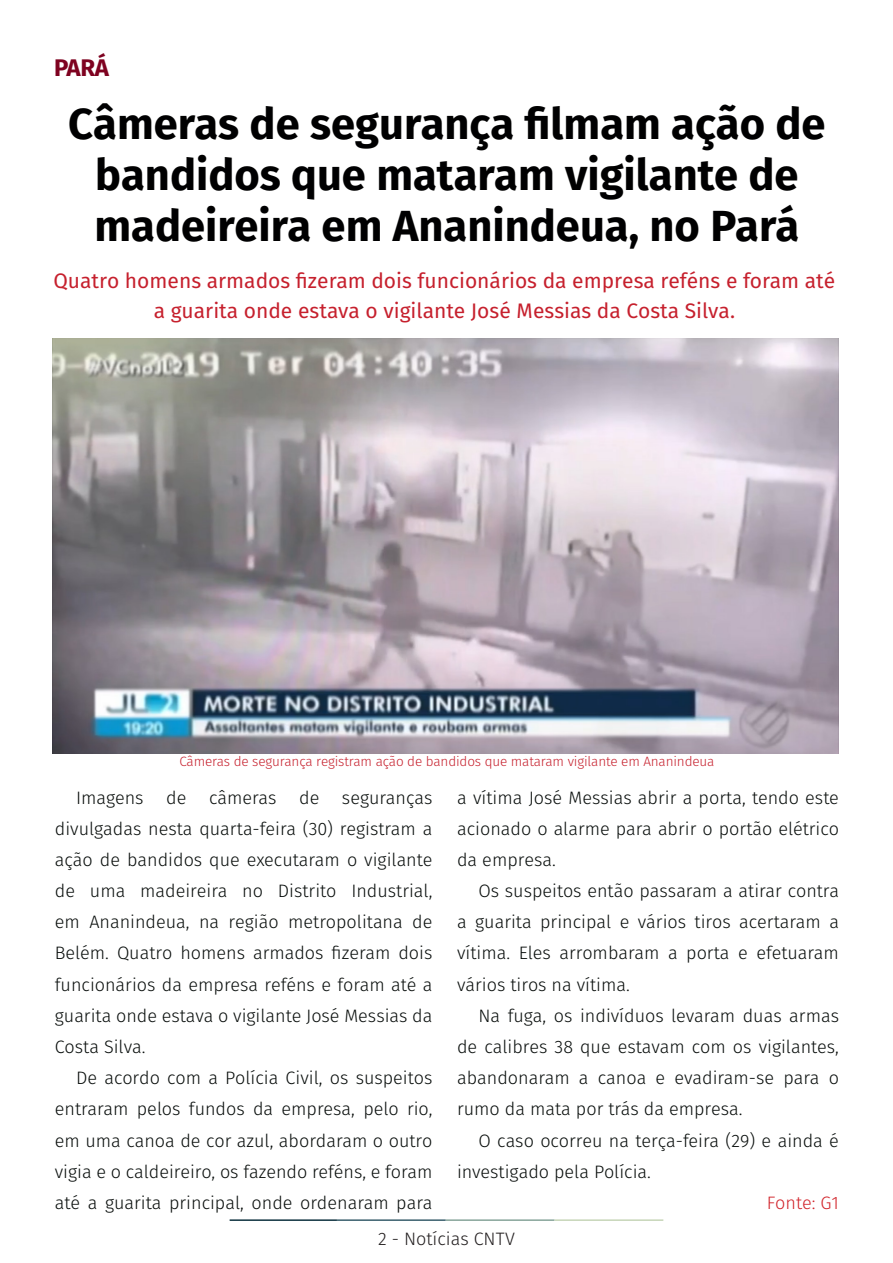
<style>
.page{position:relative;width:893px;height:1263px;background:#fff}
.page>*{position:absolute;margin:0;border:0;box-sizing:border-box;transform-origin:0 0}
.t1{font:700 43.5px/51px "Fira Sans";color:#000001;text-align:center}
.t2{font:700 24px "Fira Sans";color:#7e0220}
.t3{font:21px/30px "Fira Sans";color:#c6202d;text-align:center}
.t4{font:300 18px/31.2px "Fira Sans";color:#080d0b;text-align:justify}
.t5{font:300 18px "Fira Sans";color:#231f20}
.t6{font:300 18px "Fira Sans";color:#d1232a}
.t7{font:300 13.5px "Fira Sans";letter-spacing:-.01em;color:#c6202d}
</style>
<div class="page">
<hr style="left:230px;top:1219px;width:107px;height:2px;background:#0e323f">
<hr style="left:337px;top:1219px;width:109px;height:2px;background:#3a5f6d">
<hr style="left:446px;top:1219px;width:109px;height:2px;background:#87a59a">
<hr style="left:555px;top:1219px;width:108px;height:2px;background:#c6d5b7">
<img style="left:52px;top:339px;width:787px;height:415px">
<p class="t2" style="left:54px;top:48px;width:57px">PARÁ</p>
<p class="t1" style="left:68px;top:95px;width:759px">Câmeras de segurança filmam ação de bandidos que mataram vigilante de madeireira em Ananindeua, no Pará</p>
<p class="t3" style="left:54px;top:265px;width:783px">Quatro homens armados fizeram dois funcionários da empresa reféns e foram até a guarita onde estava o vigilante José Messias da Costa Silva.</p>
<p class="t7" style="left:179px;top:752px;width:537px">Câmeras de segurança registram ação de bandidos que mataram vigilante em Ananindeua</p>
<p class="t4" style="left:76px;top:781px;width:69px">Imagens</p>
<p class="t4" style="left:166px;top:781px;width:22px">de</p>
<p class="t4" style="left:209px;top:781px;width:69px">câmeras</p>
<p class="t4" style="left:299px;top:781px;width:22px">de</p>
<p class="t4" style="left:55px;top:781px;width:379px;text-indent:287px">seguranças divulgadas nesta quarta-feira (30) registram a ação de bandidos que executaram o vigilante de uma madeireira no Distrito Industrial, em Ananindeua, na região metropolitana de Belém. Quatro homens armados fizeram dois funcionários da empresa reféns e foram até a guarita onde estava o vigilante José Messias da Costa Silva.</p>
<p class="t4" style="left:55px;top:1062px;width:379px;text-indent:21px">De acordo com a Polícia Civil, os suspeitos entraram pelos fundos da empresa, pelo rio, em uma canoa de cor azul, abordaram o outro vigia e o caldeireiro, os fazendo reféns, e foram até a guarita principal, onde ordenaram para</p>
<p class="t4" style="left:457px;top:781px;width:383px">a vítima José Messias abrir a porta, tendo este acionado o alarme para abrir o portão elétrico da empresa.</p>
<p class="t4" style="left:457px;top:875px;width:383px;text-indent:21px">Os suspeitos então passaram a atirar contra a guarita principal e vários tiros acertaram a vítima. Eles arrombaram a porta e efetuaram vários tiros na vítima.</p>
<p class="t4" style="left:457px;top:1000px;width:383px;text-indent:21px">Na fuga, os indivíduos levaram duas armas de calibres 38 que estavam com os vigilantes, abandonaram a canoa e evadiram-se para o rumo da mata por trás da empresa.</p>
<p class="t4" style="left:457px;top:1125px;width:383px;text-indent:21px">O caso ocorreu na terça-feira (29) e ainda é investigado pela Polícia.</p>
<p class="t6" style="left:767px;top:1190px;width:74px">Fonte: G1</p>
<p class="t5" style="left:378px;top:1226px;width:138px">2 - Notícias CNTV</p>
</div>
